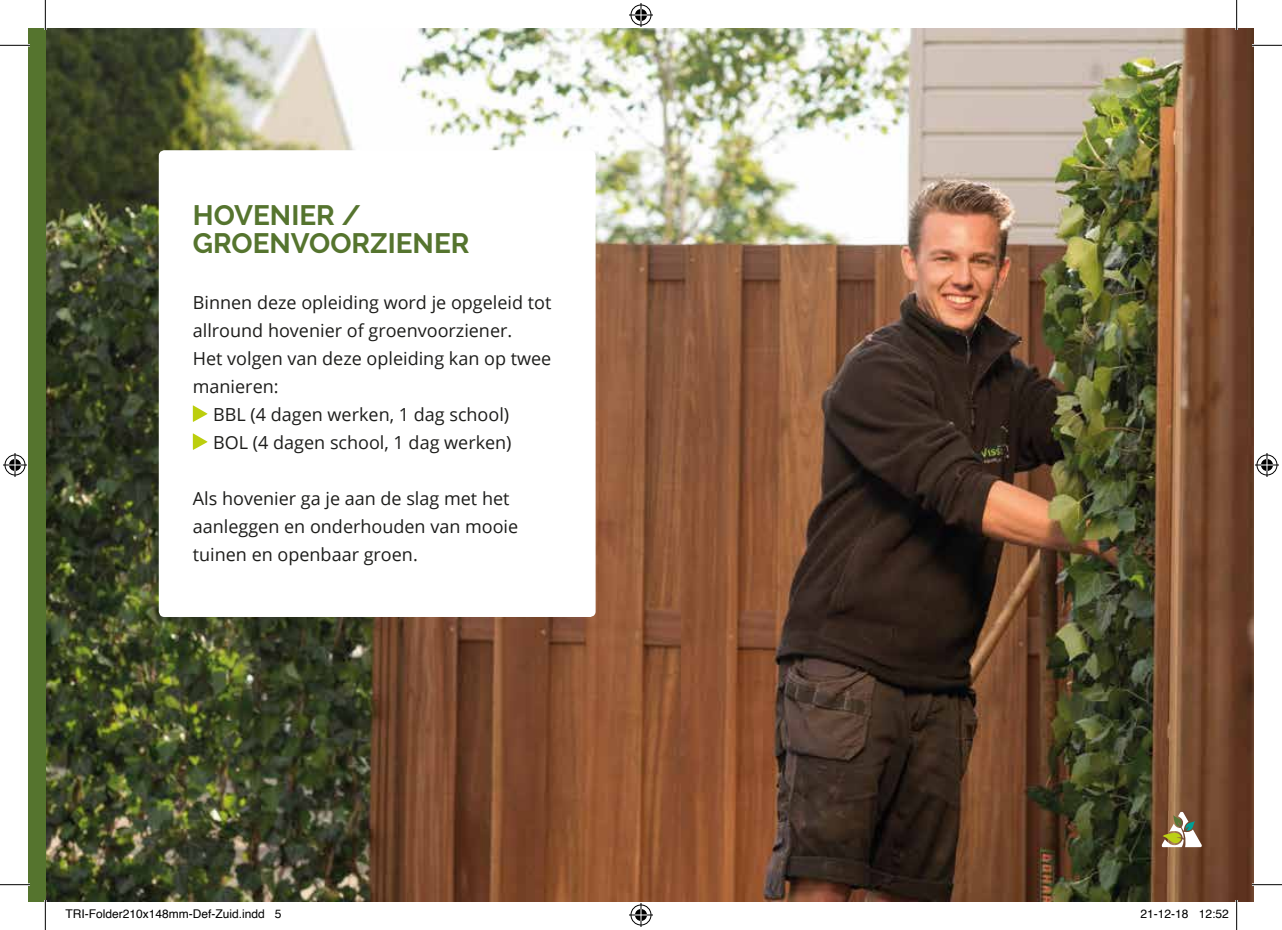
<style>
.page{position:relative;width:1282px;height:930px;background:#fff}
.page>*{position:absolute;margin:0;border:0;box-sizing:border-box;transform-origin:0 0}
.t1{font:700 28px/28px "Raleway";color:#55742e}
.t2{font:18px/28px "Open Sans";color:#1d1d1b}
.t3{font:12px "Helvetica";color:#000}
</style>
<div class="page">
<img style="left:45px;top:28px;width:1208px;height:873px">
<div style="left:28px;top:28px;width:17px;height:873px;background:#55742e"></div>
<div style="left:159px;top:150px;width:436px;height:467px;background:#fff;border-radius:6px"></div>
<svg style="left:193px;top:405px;width:15px;height:17px"></svg>
<svg style="left:193px;top:433px;width:15px;height:17px"></svg>
<svg style="left:1161px;top:811px;width:45px;height:36px"></svg>
<hr style="left:0;top:44px;width:30px;height:3px;background:#fff">
<hr style="left:1251px;top:44px;width:30px;height:3px;background:#fff">
<hr style="left:0;top:883px;width:30px;height:3px;background:#fff">
<hr style="left:1251px;top:883px;width:30px;height:3px;background:#fff">
<hr style="left:44px;top:0;width:3px;height:30px;background:#fff">
<hr style="left:44px;top:900px;width:3px;height:30px;background:#fff">
<hr style="left:1235px;top:0;width:2px;height:30px;background:#fff">
<hr style="left:1235px;top:900px;width:2px;height:30px;background:#fff">
<hr style="left:0;top:45px;width:30px;height:1px;background:#000">
<hr style="left:1251px;top:45px;width:30px;height:1px;background:#000">
<hr style="left:0;top:884px;width:30px;height:1px;background:#000">
<hr style="left:1251px;top:884px;width:30px;height:1px;background:#000">
<hr style="left:45px;top:0;width:1px;height:30px;background:#000">
<hr style="left:45px;top:900px;width:1px;height:30px;background:#000">
<hr style="left:1236px;top:0;width:1px;height:30px;background:#000">
<hr style="left:1236px;top:900px;width:1px;height:30px;background:#000">
<svg style="left:629px;top:3px;width:24px;height:24px"></svg>
<svg style="left:629px;top:903px;width:24px;height:24px"></svg>
<svg style="left:3px;top:453px;width:24px;height:24px"></svg>
<svg style="left:1255px;top:453px;width:23px;height:24px"></svg>
<h1 class="t1" style="left:193px;top:201px;width:278px">HOVENIER /<br>GROENVOORZIENER</h1>
<p class="t2" style="left:193px;top:288px;width:360px">Binnen deze opleiding word je opgeleid tot</p>
<p class="t2" style="left:193px;top:316px;width:321px">allround hovenier of groenvoorziener.</p>
<p class="t2" style="left:193px;top:344px;width:360px">Het volgen van deze opleiding kan op twee</p>
<p class="t2" style="left:193px;top:372px;width:87px">manieren:</p>
<p class="t2" style="left:213px;top:400px;width:297px">BBL (4 dagen werken, 1 dag school)</p>
<p class="t2" style="left:213px;top:428px;width:300px">BOL (4 dagen school, 1 dag werken)</p>
<p class="t2" style="left:193px;top:484px;width:327px">Als hovenier ga je aan de slag met het aanleggen en onderhouden van mooie tuinen en openbaar groen.</p>
<p class="t3" style="left:65px;top:904px;width:218px">TRI-Folder210x148mm-Def-Zuid.indd 5</p>
<p class="t3" style="left:1140px;top:904px;width:90px">21-12-18 12:52</p>
</div>
